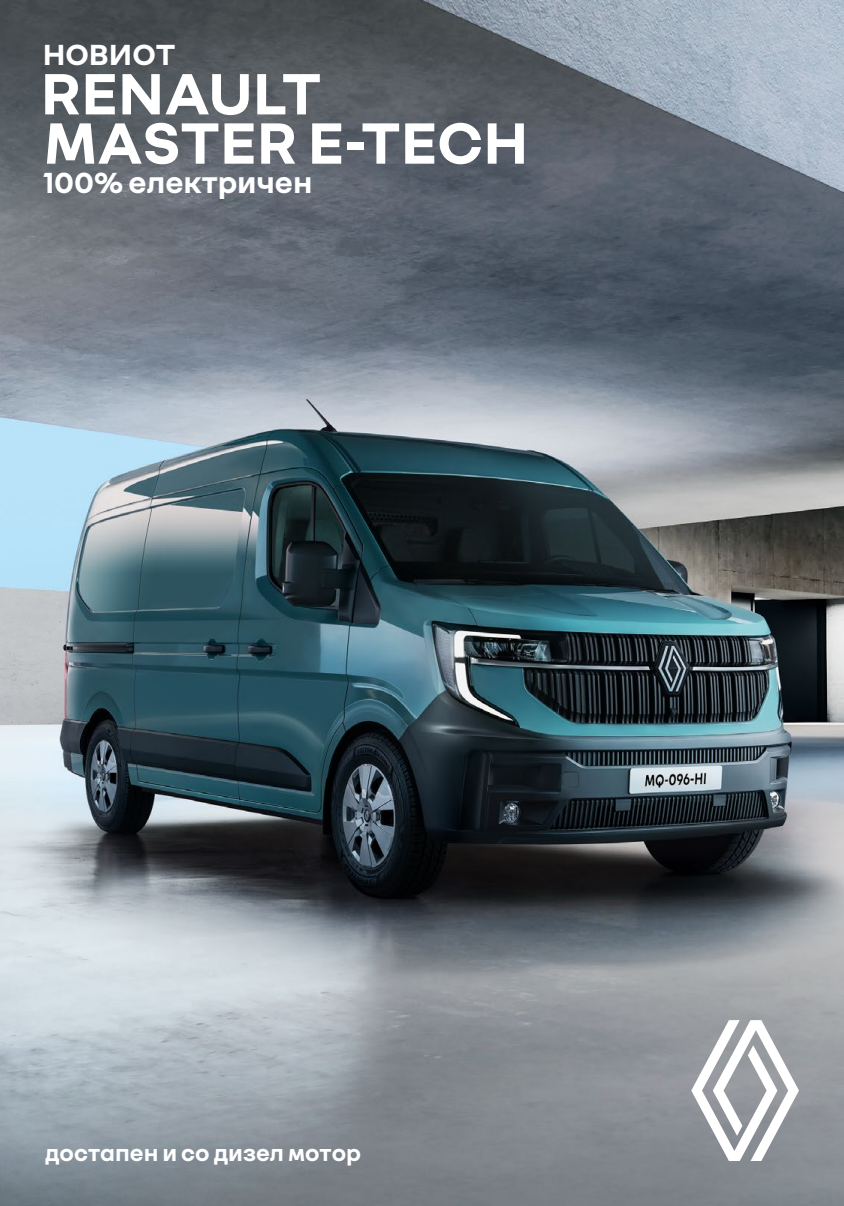
<style>
.page{position:relative;width:844px;height:1206px;background:#fff}
.page>*{position:absolute;margin:0;border:0;box-sizing:border-box;transform-origin:0 0}
.t1{font:700 63px/49.3px "Nouvel R";color:#fff}
.t2{font:700 31.5px "Nouvel R";color:#fff}
.t3{font:700 24px "Nouvel R";color:#fff}
</style>
<div class="page">
<img style="left:0;top:0;width:844px;height:1206px">
<svg style="left:691px;top:1020px;width:108px;height:141px"></svg>
<h2 class="t2" style="left:43px;top:34px;width:134px">НОВИОТ</h2>
<h1 class="t1" style="left:40px;top:65px;width:489px">RENAULT<br>MASTER E-TECH</h1>
<h2 class="t2" style="left:43px;top:162px;width:271px">100% електричен</h2>
<p class="t3" style="left:45px;top:1137px;width:318px">достапен и со дизел мотор</p>
</div>
